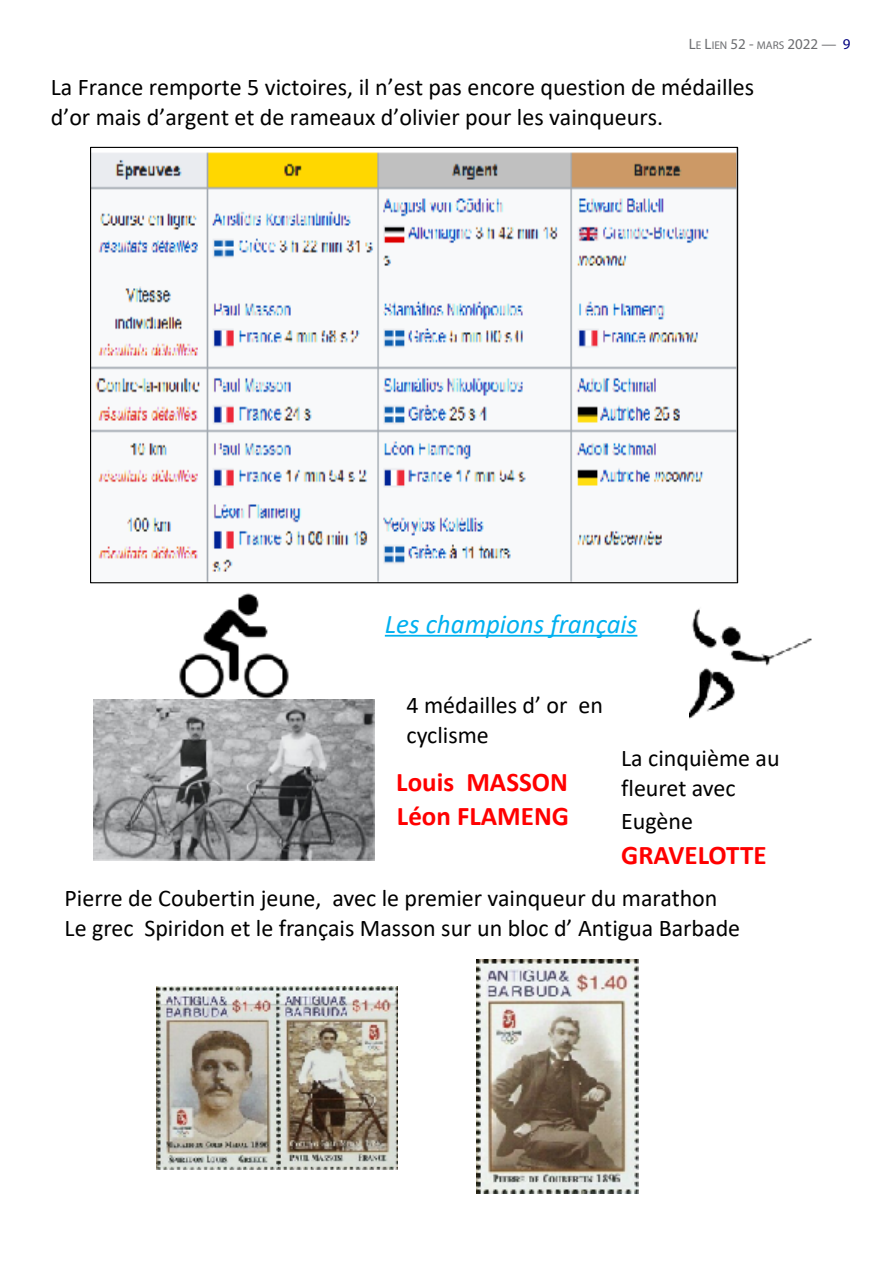
<style>
.page{position:relative;width:893px;height:1263px;background:#fff}
.page>*{position:absolute;margin:0;border:0;box-sizing:border-box;transform-origin:0 0}
.t1{font:700 27px/34.5px "Calibri";color:#f00}
.t2{font:italic 27px "Calibri";color:#00b0f0}
.t3{font:24px/30px "Calibri";color:#000}
.t4{font:15px "Myriad Pro";color:#6c6d70}
.s1{font-size:11.25px}
.s2{color:#000080}
</style>
<div class="page">
<img style="left:92px;top:152px;width:644px;height:429px">
<img style="left:93px;top:699px;width:281px;height:161px">
<img style="left:172px;top:593px;width:123px;height:115px">
<img style="left:690px;top:608px;width:122px;height:111px">
<hr style="left:385px;top:635px;width:252px;height:2px;background:#00b0f0">
<img style="left:156px;top:986px;width:241px;height:184px">
<img style="left:476px;top:959px;width:162px;height:235px">
<p class="t4" style="left:689px;top:34px;width:163px">L<span class="s1">E</span> L<span class="s1">IEN</span> 52 - <span class="s1">MARS</span> 2022 — <span class="s2">9</span></p>
<p class="t3" style="left:51px;top:71px;width:705px">La France remporte 5 victoires, il n’est pas encore question de médailles d’or mais d’argent et de rameaux d’olivier pour les vainqueurs.</p>
<p class="t2" style="left:385px;top:605px;width:254px">Les champions français</p>
<p class="t3" style="left:406px;top:689px;width:198px">4 médailles d’ or en cyclisme</p>
<p class="t1" style="left:396px;top:764px;width:174px">Louis MASSON<br>Léon FLAMENG</p>
<p class="t3" style="left:621px;top:743px;width:160px">La cinquième au fleuret avec</p>
<p class="t3" style="left:621px;top:806px;width:73px">Eugène</p>
<p class="t1" style="left:621px;top:837px;width:147px">GRAVELOTTE</p>
<p class="t3" style="left:65px;top:883px;width:677px">Pierre de Coubertin jeune, avec le premier vainqueur du marathon<br>Le grec Spiridon et le français Masson sur un bloc d’ Antigua Barbade</p>
</div>
